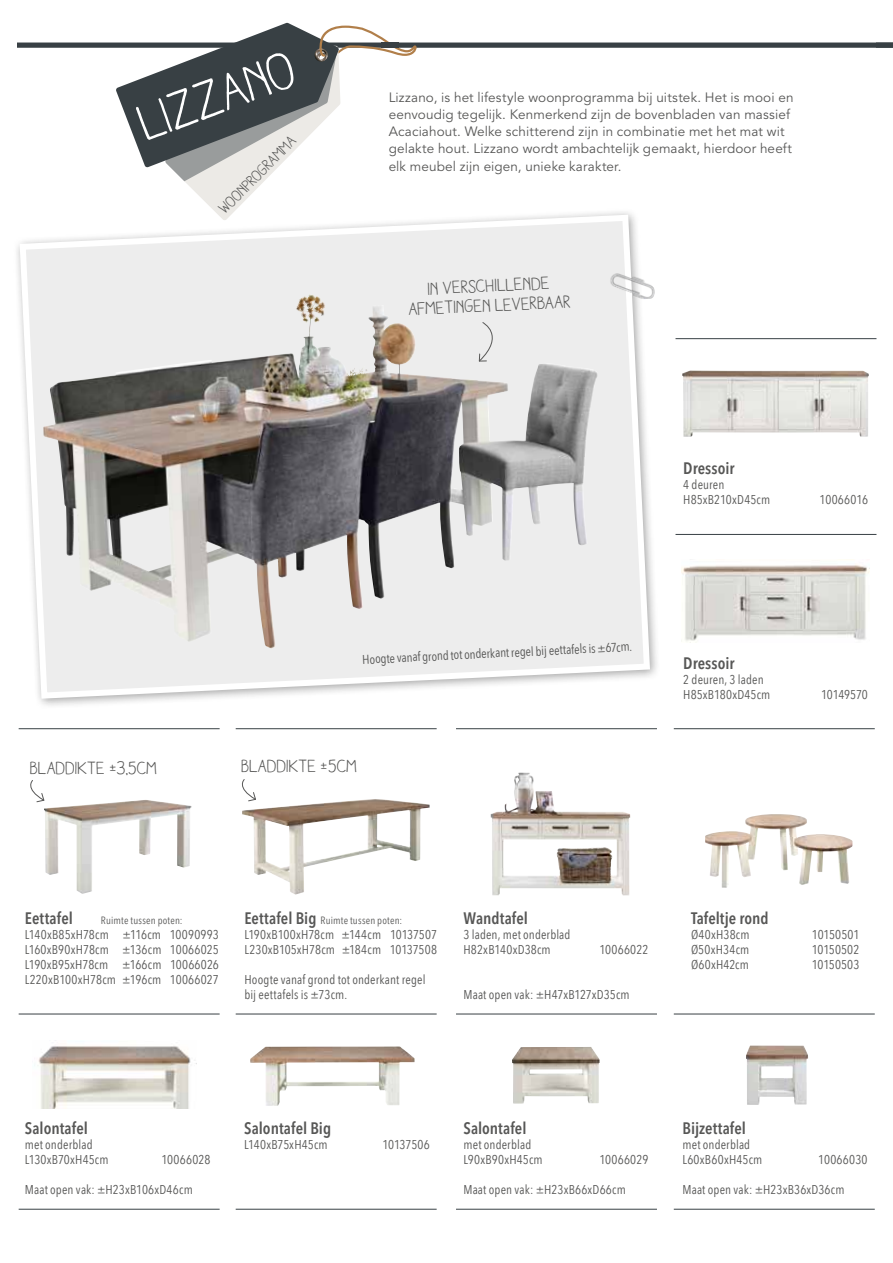
<style>
.page{position:relative;width:893px;height:1263px;background:#fff}
.page>*{position:absolute;margin:0;border:0;box-sizing:border-box;transform-origin:0 0}
.t1{font:51.9px "Aracne";color:#fff}
.t2{font:18px/19.5px "Aracne";letter-spacing:.005em;color:#575756;text-align:center}
.t3{font:600 condensed 16.5px "Avenir Next LT Pro";color:#575756}
.t4{font:15.45px "Aracne";color:#575756}
.t5{font:13.5px/17.2px "Avenir";letter-spacing:.01em;color:#575756}
.t6{font:12.75px/15px "Avenir Next Condensed";letter-spacing:.01em;color:#575756}
.t7{font:12.75px "Avenir Next Condensed";letter-spacing:-.01em;color:#575756}
.t8{font:condensed 10.5px "Avenir Next LT Pro";letter-spacing:.02em;color:#575756}
.s1{font-weight:600;font-size:16.5px}
</style>
<div class="page">
<svg style="left:17px;top:43px;width:859px;height:5px;background:#41494d"></svg>
<svg style="left:876px;top:43px;width:17px;height:5px"></svg>
<svg style="left:116px;top:23px;width:301px;height:185px"></svg>
<div style="left:381px;top:43px;width:18px;height:5px;background:#384044"></div>
<svg style="left:17px;top:212px;width:636px;height:490px;background:#cdcccb"></svg>
<img style="left:295px;top:294px;width:17px;height:15px">
<svg style="left:478px;top:322px;width:28px;height:40px"></svg>
<img style="left:44px;top:800px;width:148px;height:94px">
<img style="left:682px;top:370px;width:187px;height:67px">
<img style="left:682px;top:559px;width:187px;height:83px">
<img style="left:705px;top:814px;width:147px;height:74px">
<img style="left:746px;top:1045px;width:62px;height:60px">
<img style="left:512px;top:1047px;width:88px;height:56px">
<img style="left:34px;top:1046px;width:157px;height:62px">
<img style="left:250px;top:1046px;width:165px;height:60px">
<img style="left:242px;top:799px;width:188px;height:96px">
<img style="left:491px;top:772px;width:139px;height:123px">
<hr style="left:19px;top:1014px;width:201px;height:1px;background:#384044">
<hr style="left:236px;top:1014px;width:201px;height:1px;background:#384044">
<hr style="left:456px;top:1014px;width:201px;height:1px;background:#384044">
<hr style="left:674px;top:1014px;width:201px;height:1px;background:#384044">
<hr style="left:19px;top:1209px;width:201px;height:1px;background:#384044">
<hr style="left:236px;top:1209px;width:201px;height:1px;background:#384044">
<hr style="left:456px;top:1209px;width:201px;height:1px;background:#384044">
<hr style="left:674px;top:1209px;width:201px;height:1px;background:#384044">
<hr style="left:19px;top:728px;width:201px;height:1px;background:#384044">
<hr style="left:236px;top:728px;width:201px;height:1px;background:#384044">
<hr style="left:456px;top:728px;width:201px;height:1px;background:#384044">
<hr style="left:674px;top:728px;width:201px;height:1px;background:#384044">
<hr style="left:675px;top:338px;width:201px;height:1px;background:#384044">
<hr style="left:675px;top:534px;width:201px;height:1px;background:#384044">
<svg style="left:242px;top:779px;width:15px;height:23px"></svg>
<svg style="left:30px;top:780px;width:15px;height:23px"></svg>
<img style="left:604px;top:270px;width:51px;height:31px">
<h1 class="t1" style="left:131px;top:96px;width:166px;rotate:-20deg">lizzano</h1>
<p class="t4" style="left:215px;top:204px;width:104px;rotate:-45deg">woonprogramma</p>
<p class="t5" style="left:389px;top:89px;width:406px">Lizzano, is het lifestyle woonprogramma bij uitstek. Het is mooi en eenvoudig tegelijk. Kenmerkend zijn de bovenbladen van massief Acaciahout. Welke schitterend zijn in combinatie met het mat wit gelakte hout. Lizzano wordt ambachtelijk gemaakt, hierdoor heeft elk meubel zijn eigen, unieke karakter.</p>
<h2 class="t2" style="left:407px;top:280px;width:164px;rotate:-3deg">IN VERSCHILLENDE<br>AFMETINGEN LEVERBAAR</h2>
<p class="t3" style="left:683px;top:458px;width:53px">Dressoir</p>
<p class="t6" style="left:683px;top:476px;width:88px">4 deuren<br>H85xB210xD45cm</p>
<p class="t6" style="left:820px;top:491px;width:50px">10066016</p>
<p class="t6" style="left:362px;top:652px;width:272px;rotate:-3deg">Hoogte vanaf grond tot onderkant regel bijeettafels is ±67cm.</p>
<h2 class="t2" style="left:31px;top:758px;width:128px">BLADDIKTE ±3,5CM</h2>
<h2 class="t2" style="left:242px;top:755px;width:117px">BLADDIKTE ±5CM</h2>
<p class="t3" style="left:683px;top:653px;width:53px">Dressoir</p>
<p class="t6" style="left:683px;top:671px;width:89px">2 deuren, 3 laden<br>H85xB180xD45cm</p>
<p class="t7" style="left:821px;top:684px;width:48px">10149570</p>
<p class="t3" style="left:25px;top:908px;width:49px">Eettafel</p>
<p class="t8" style="left:101px;top:914px;width:83px">Ruimte tussen poten:</p>
<p class="t6" style="left:25px;top:926px;width:196px;text-align:justify">L140xB85xH78cm ±116cm 10090993<br>L160xB90xH78cm ±136cm 10066025<br>L190xB95xH78cm ±166cm 10066026<br>L220xB100xH78cm ±196cm 10066027</p>
<p class="t8" style="left:244px;top:914px;width:159px"><span class="s1">Eettafel Big</span> Ruimte tussen poten:</p>
<p class="t6" style="left:244px;top:926px;width:194px">L190xB100xH78cm ±144cm 10137507<br>L230xB105xH78cm ±184cm 10137508</p>
<p class="t6" style="left:244px;top:971px;width:182px">Hoogte vanaf grond tot onderkant regel bij eettafels is ±73cm.</p>
<p class="t3" style="left:463px;top:908px;width:66px">Wandtafel</p>
<p class="t6" style="left:463px;top:926px;width:109px">3 laden, met onderblad<br>H82xB140xD38cm</p>
<p class="t6" style="left:599px;top:941px;width:51px">10066022</p>
<p class="t6" style="left:463px;top:986px;width:168px">Maat open vak: ±H47xB127xD35cm</p>
<p class="t3" style="left:691px;top:908px;width:79px">Tafeltje rond</p>
<p class="t6" style="left:691px;top:926px;width:60px">Ø40xH38cm</p>
<p class="t6" style="left:812px;top:926px;width:49px">10150501</p>
<p class="t6" style="left:691px;top:941px;width:60px">Ø50xH34cm</p>
<p class="t6" style="left:812px;top:941px;width:49px">10150502</p>
<p class="t6" style="left:691px;top:956px;width:59px">Ø60xH42cm</p>
<p class="t6" style="left:812px;top:956px;width:49px">10150503</p>
<p class="t3" style="left:25px;top:1118px;width:65px">Salontafel</p>
<p class="t6" style="left:25px;top:1136px;width:85px">met onderblad<br>L130xB70xH45cm</p>
<p class="t6" style="left:161px;top:1151px;width:50px">10066028</p>
<p class="t6" style="left:25px;top:1181px;width:169px">Maat open vak: ±H23xB106xD46cm</p>
<p class="t3" style="left:244px;top:1118px;width:88px">Salontafel Big</p>
<p class="t6" style="left:244px;top:1136px;width:85px">L140xB75xH45cm</p>
<p class="t7" style="left:382px;top:1134px;width:49px">10137506</p>
<p class="t3" style="left:463px;top:1118px;width:65px">Salontafel</p>
<p class="t6" style="left:463px;top:1136px;width:81px">met onderblad<br>L90xB90xH45cm</p>
<p class="t6" style="left:599px;top:1151px;width:51px">10066029</p>
<p class="t6" style="left:463px;top:1181px;width:164px">Maat open vak: ±H23xB66xD66cm</p>
<p class="t3" style="left:682px;top:1118px;width:65px">Bijzettafel</p>
<p class="t6" style="left:682px;top:1136px;width:81px">met onderblad<br>L60xB60xH45cm</p>
<p class="t6" style="left:818px;top:1151px;width:51px">10066030</p>
<p class="t6" style="left:682px;top:1181px;width:164px">Maat open vak: ±H23xB36xD36cm</p>
</div>
